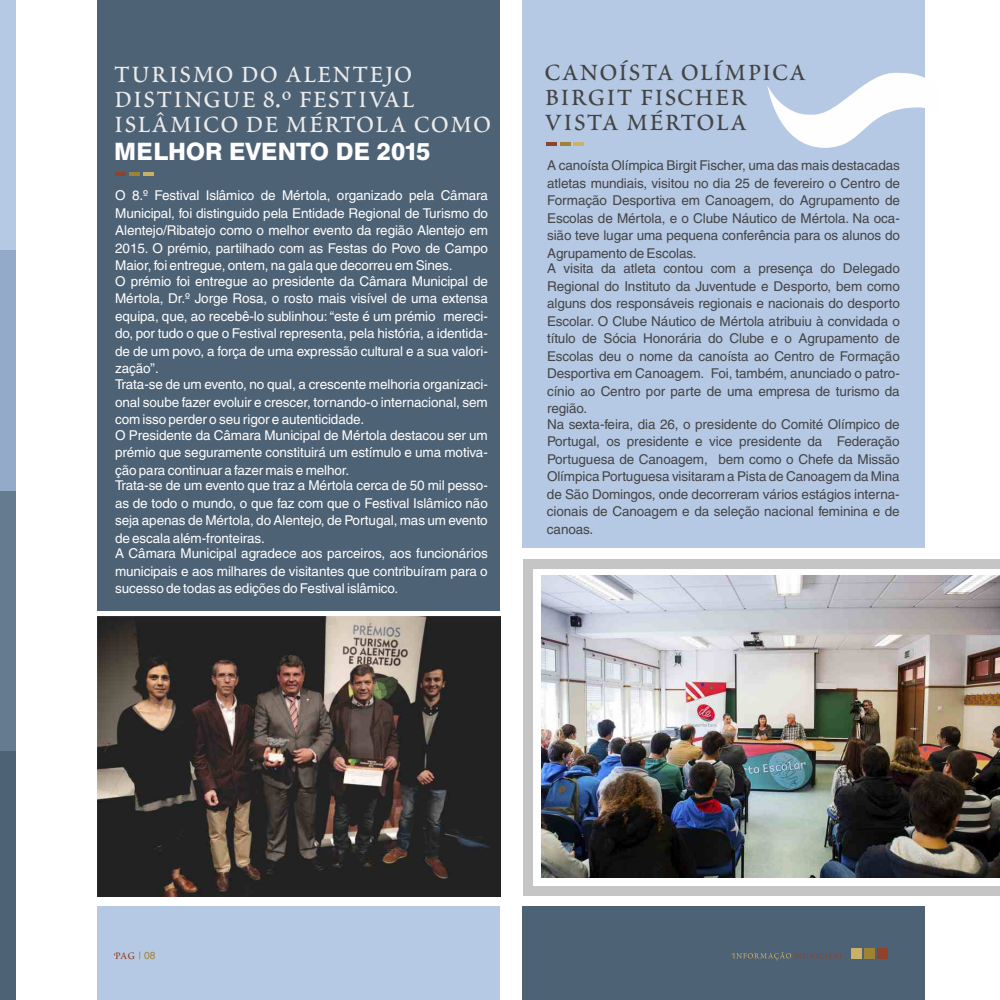
<style>
.page{position:relative;width:1000px;height:1000px;background:#fff}
.page>*{position:absolute;margin:0;border:0;box-sizing:border-box;transform-origin:0 0}
.t1{font:35.55px/24.9px "Poetica Roman Small Caps";color:#ebebeb}
.t2{font:35.55px/24.9px "Poetica Roman Small Caps";color:#444}
.t3{font:600 24.45px "Helvetica BQ";color:#fefefe}
.t4{font:15.3px "Poetica Roman Small Caps";color:#90422b}
.t5{font:13.5px/17.5px "Arial";letter-spacing:-.01em;color:#fefefe;text-align:justify}
.t6{font:13.5px/17.5px "Arial";letter-spacing:-.01em;color:#444;text-align:justify}
.s1{font-family:"Arial";font-size:10.2px;color:#9e8334}
</style>
<div class="page">
<div style="left:523px;top:558px;width:476px;height:337px;background:#c5c5c5"></div>
<div style="left:533px;top:568px;width:466px;height:317px;background:#fefefe"></div>
<div style="left:522px;top:905px;width:402px;height:94px;background:#4e6275"></div>
<div style="left:522px;top:0;width:402px;height:548px;background:#b6c9e4"></div>
<svg style="left:546px;top:143px;width:38px;height:3px"></svg>
<img style="left:541px;top:575px;width:458px;height:301px">
<div style="left:98px;top:905px;width:402px;height:94px;background:#b6c9e4"></div>
<svg style="left:731px;top:952px;width:111px;height:8px"></svg>
<div style="left:851px;top:947px;width:10px;height:11px;background:#cbb068"></div>
<div style="left:864px;top:947px;width:10px;height:11px;background:#9e8334"></div>
<div style="left:877px;top:947px;width:10px;height:11px;background:#90422b"></div>
<img style="left:97px;top:616px;width:403px;height:280px">
<div style="left:0;top:245px;width:16px;height:262px;background:#93aac9"></div>
<div style="left:0;top:0;width:16px;height:250px;background:#b6c9e4"></div>
<div style="left:0;top:491px;width:16px;height:262px;background:#657b90"></div>
<div style="left:0;top:751px;width:16px;height:248px;background:#4e6275"></div>
<svg style="left:767px;top:70px;width:158px;height:78px"></svg>
<div style="left:98px;top:0;width:402px;height:611px;background:#4e6275"></div>
<svg style="left:115px;top:173px;width:39px;height:3px"></svg>
<h1 class="t1" style="left:114px;top:57px;width:379px">turismo do alentejo distingue 8.º festival islâmico de mértola como</h1>
<h2 class="t3" style="left:114px;top:143px;width:317px">MELHOR EVENTO DE 2015</h2>
<p class="t5" style="left:115px;top:188px;width:374px">O 8.º Festival Islâmico de Mértola, organizado pela Câmara Municipal, foi distinguido pela Entidade Regional de Turismo do Alentejo/Ribatejo como o melhor evento da região Alentejo em 2015. O prémio, partilhado com as Festas do Povo de Campo Maior, foi entregue, ontem, na gala que decorreu em Sines.</p>
<p class="t5" style="left:115px;top:273px;width:374px">O prémio foi entregue ao presidente da Câmara Municipal de Mértola, Dr.º Jorge Rosa, o rosto mais visível de uma extensa equipa, que, ao recebê-lo sublinhou: “este é um prémio mereci&shy;do, por tudo o que o Festival representa, pela história, a identida&shy;de de um povo, a força de uma expressão cultural e a sua valori&shy;zação”.</p>
<p class="t5" style="left:115px;top:376px;width:374px">Trata-se de um evento, no qual, a crescente melhoria organizaci&shy;onal soube fazer evoluir e crescer, tornando-o internacional, sem com isso perder o seu rigor e autenticidade.</p>
<p class="t5" style="left:115px;top:427px;width:374px">O Presidente da Câmara Municipal de Mértola destacou ser um prémio que seguramente constituirá um estímulo e uma motiva&shy;ção para continuar a fazer mais e melhor.</p>
<p class="t5" style="left:115px;top:478px;width:374px">Trata-se de um evento que traz a Mértola cerca de 50 mil pesso&shy;as de todo o mundo, o que faz com que o Festival Islâmico não seja apenas de Mértola, do Alentejo, de Portugal, mas um evento de escala além-fronteiras.</p>
<p class="t5" style="left:115px;top:546px;width:374px">A Câmara Municipal agradece aos parceiros, aos funcionários municipais e aos milhares de visitantes que contribuíram para o sucesso de todas as edições do Festival islâmico.</p>
<h1 class="t2" style="left:544px;top:55px;width:264px">canoísta olímpica birgit fischer vista mértola</h1>
<p class="t6" style="left:547px;top:158px;width:354px">A canoísta Olímpica Birgit Fischer, uma das mais destacadas atletas mundiais, visitou no dia 25 de fevereiro o Centro de Formação Desportiva em Canoagem, do Agrupamento de Escolas de Mértola, e o Clube Náutico de Mértola. Na oca&shy;sião teve lugar uma pequena conferência para os alunos do Agrupamento de Escolas.</p>
<p class="t6" style="left:547px;top:261px;width:354px">A visita da atleta contou com a presença do Delegado Regional do Instituto da Juventude e Desporto, bem como alguns dos responsáveis regionais e nacionais do desporto Escolar. O Clube Náutico de Mértola atribuiu à convidada o título de Sócia Honorária do Clube e o Agrupamento de Escolas deu o nome da canoísta ao Centro de Formação Desportiva em Canoagem. Foi, também, anunciado o patro&shy;cínio ao Centro por parte de uma empresa de turismo da região.</p>
<p class="t6" style="left:547px;top:416px;width:354px">Na sexta-feira, dia 26, o presidente do Comité Olímpico de Portugal, os presidente e vice presidente da Federação Portuguesa de Canoagem, bem como o Chefe da Missão Olímpica Portuguesa visitaram a Pista de Canoagem da Mina de São Domingos, onde decorreram vários estágios interna&shy;cionais de Canoagem e da seleção nacional feminina e de canoas.</p>
<p class="t4" style="left:114px;top:944px;width:43px">Pag <span class="s1">| 08</span></p>
</div>
